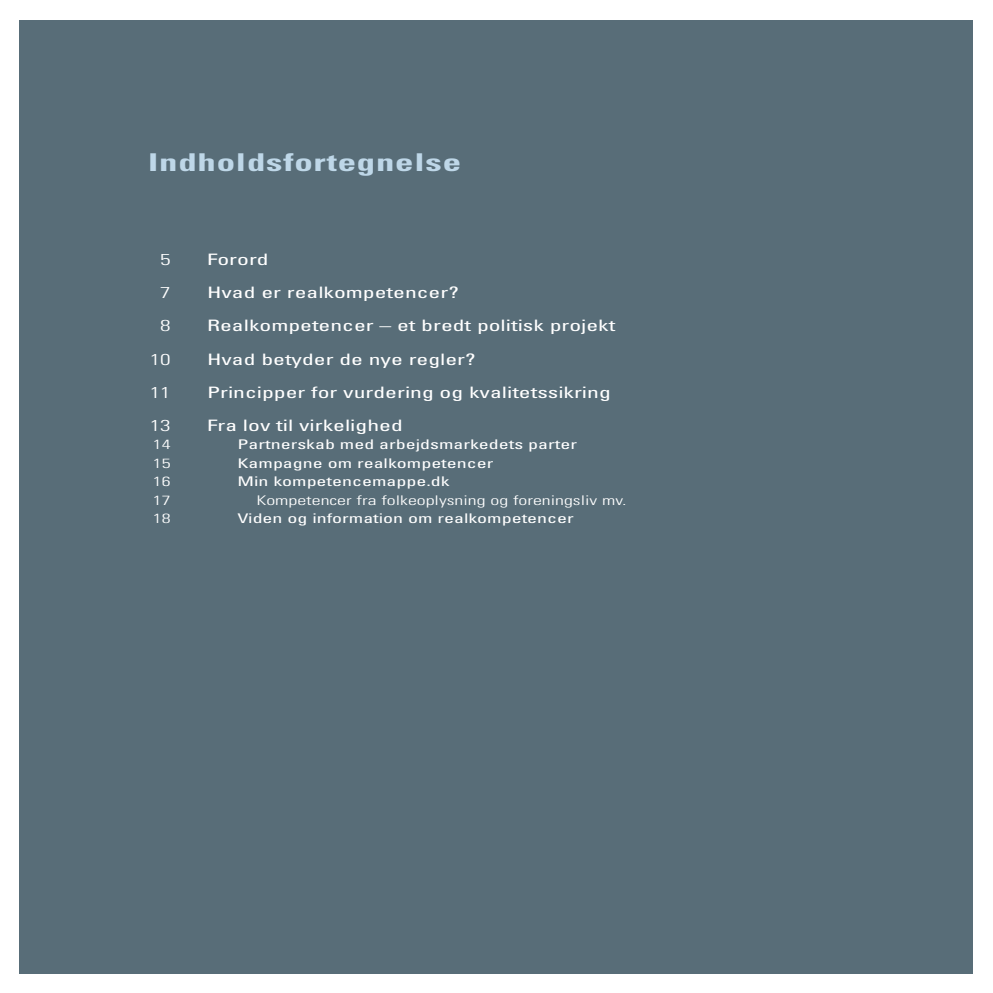
<style>
.page{position:relative;width:993px;height:993px;background:#fff}
.page>*{position:absolute;margin:0;border:0;box-sizing:border-box;transform-origin:0 0}
.t1{font:700 condensed 24.5px "Univers";letter-spacing:.02em;color:#bed7e8;scale:1.5 1}
.t2{font:condensed 15.75px "Univers";color:#fff;scale:1.5 1}
.t3{font:300 condensed 15.75px "Univers";color:#fff;scale:1.5 1}
.t4{font:condensed 13.3px "Univers";color:#fff;scale:1.5 1}
.t5{font:300 condensed 13.3px "Univers";color:#fff;scale:1.5 1}
</style>
<div class="page">
<div style="left:19px;top:21px;width:952px;height:952px;background:#586d78"></div>
<h1 class="t1" style="left:148px;top:153px;width:210px">Indholdsfortegnelse</h1>
<p class="t3" style="left:160px;top:253px;width:8px">5</p>
<p class="t2" style="left:207px;top:253px;width:43px">Forord</p>
<p class="t3" style="left:160px;top:286px;width:8px">7</p>
<p class="t2" style="left:207px;top:286px;width:169px">Hvad er realkompetencer?</p>
<p class="t3" style="left:160px;top:320px;width:8px">8</p>
<p class="t2" style="left:207px;top:320px;width:273px">Realkompetencer – et bredt politisk projekt</p>
<p class="t3" style="left:150px;top:353px;width:15px">10</p>
<p class="t2" style="left:207px;top:353px;width:180px">Hvad betyder de nye regler?</p>
<p class="t3" style="left:150px;top:386px;width:15px">11</p>
<p class="t2" style="left:207px;top:386px;width:270px">Principper for vurdering og kvalitetssikring</p>
<p class="t3" style="left:150px;top:419px;width:15px">13</p>
<p class="t2" style="left:207px;top:419px;width:132px">Fra lov til virkelighed</p>
<p class="t5" style="left:153px;top:439px;width:13px">14</p>
<p class="t4" style="left:237px;top:439px;width:228px">Partnerskab med arbejdsmarkedets parter</p>
<p class="t5" style="left:153px;top:458px;width:13px">15</p>
<p class="t4" style="left:237px;top:458px;width:172px">Kampagne om realkompetencer</p>
<p class="t5" style="left:153px;top:476px;width:13px">16</p>
<p class="t4" style="left:237px;top:476px;width:143px">Min kompetencemappe.dk</p>
<p class="t5" style="left:153px;top:495px;width:13px">17</p>
<p class="t5" style="left:256px;top:495px;width:248px">Kompetencer fra folkeoplysning og foreningsliv mv.</p>
<p class="t5" style="left:153px;top:513px;width:13px">18</p>
<p class="t4" style="left:237px;top:513px;width:226px">Viden og information om realkompetencer</p>
</div>
